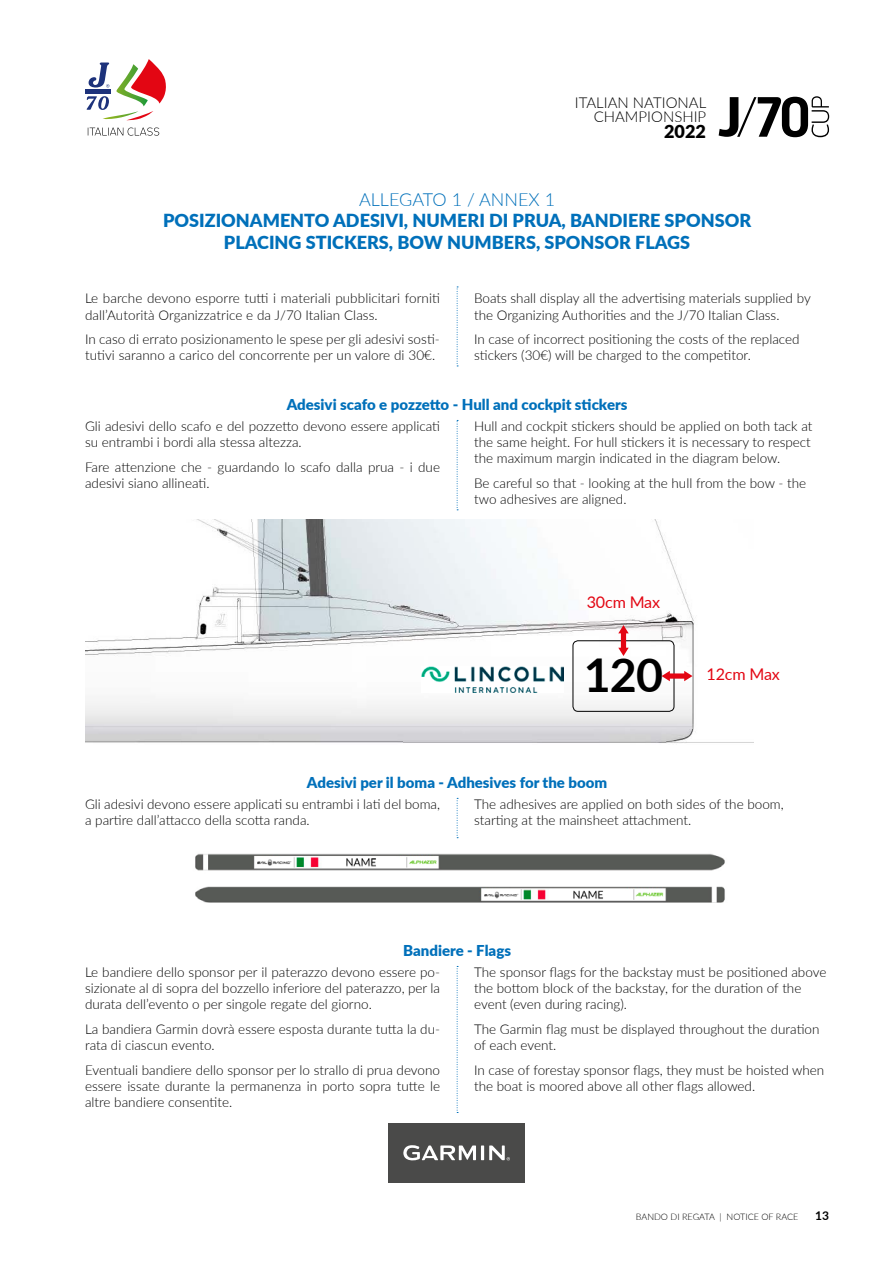
<style>
.page{position:relative;width:893px;height:1263px;background:#fff}
.page>*{position:absolute;margin:0;border:0;box-sizing:border-box;transform-origin:0 0}
.t1{font:700 46.5px "Lato";color:#000}
.t2{font:900 18px "Lato";color:#0070ba}
.t3{font:300 18px "Lato";color:#0070ba}
.t4{font:900 18px "Lato";color:#000}
.t5{font:16.05px "Lato";letter-spacing:-.01em;color:#e30613}
.t6{font:900 15px "Lato";color:#0070ba}
.t7{font:300 15px/13.5px "Lato";color:#000;text-align:right}
.t8{font:300 13.5px/16px "Lato";color:#000}
.t9{font:700 12px "Lato";color:#000}
.t10{font:300 9px "Lato";color:#000}
</style>
<div class="page">
<div style="left:85px;top:89px;width:25px;height:5px;background:#1d327b"></div>
<svg style="left:88px;top:128px;width:71px;height:8px"></svg>
<svg style="left:87px;top:59px;width:79px;height:62px"></svg>
<svg style="left:719px;top:96px;width:110px;height:41px"></svg>
<svg style="left:457px;top:287px;width:1px;height:80px"></svg>
<svg style="left:457px;top:420px;width:1px;height:90px"></svg>
<svg style="left:457px;top:798px;width:1px;height:40px"></svg>
<svg style="left:457px;top:966px;width:1px;height:147px"></svg>
<img style="left:195px;top:853px;width:530px;height:50px">
<img style="left:85px;top:519px;width:668px;height:224px">
<div style="left:573px;top:640px;width:101px;height:71px;border:1px solid #000;border-radius:5px"></div>
<svg style="left:662px;top:671px;width:30px;height:10px"></svg>
<svg style="left:618px;top:625px;width:11px;height:31px"></svg>
<img style="left:421px;top:667px;width:142px;height:26px">
<div style="left:389px;top:1123px;width:136px;height:59px;background:#4a4a49"></div>
<svg style="left:403px;top:1145px;width:107px;height:15px"></svg>
<p class="t7" style="left:575px;top:96px;width:133px">ITALIAN NATIONAL<br>CHAMPIONSHIP</p>
<h2 class="t4" style="left:664px;top:118px;width:43px">2022</h2>
<h2 class="t3" style="left:359px;top:187px;width:24px">Allegato</h2>
<h2 class="t3" style="left:452px;top:187px;width:52px">1 / Anne</h2>
<h2 class="t3" style="left:529px;top:187px;width:28px">x 1</h2>
<h2 class="t2" style="left:163px;top:207px;width:375px">POSIZIONAMENTO ADESIVI, NUMERI DI PRUA</h2>
<h2 class="t2" style="left:562px;top:207px;width:190px">, BANDIERE SPONSOR</h2>
<h2 class="t2" style="left:224px;top:229px;width:44px">PlacingStic</h2>
<h2 class="t2" style="left:344px;top:229px;width:208px">kers, Bow Numbers, Spon</h2>
<h2 class="t2" style="left:595px;top:229px;width:97px">sor F lags</h2>
<p class="t8" style="left:474px;top:290px;width:338px">Boats shall display all the advertising materials supplied by the Organizing Authorities and the J/70 Italian Class.</p>
<p class="t8" style="left:474px;top:331px;width:327px">In case of incorrect positioning the costs of the replaced stickers (30€) will be charged to the competitor.</p>
<p class="t6" style="left:287px;top:393px;width:342px">Adesivi scafo e pozzetto - H ull and cockpit stickers</p>
<p class="t8" style="left:85px;top:418px;width:356px">Gli adesivi dello scafo e del pozzetto devono essere applicati su entrambi i bordi alla stessa altezza.</p>
<p class="t8" style="left:85px;top:458px;width:357px">Fare attenzione che - guardando lo scafo dalla prua - i due adesivi siano allineati.</p>
<p class="t8" style="left:85px;top:290px;width:356px">Le barche devono esporre tutti i materiali pubblicitari forniti dall’Autorità Organizzatrice e da J/70 Italian Class.</p>
<p class="t8" style="left:85px;top:331px;width:356px">In caso di errato posizionamento le spese per gli adesivi sosti&shy;tutivi saranno a carico del concorrente per un valore di 30€.</p>
<p class="t8" style="left:474px;top:418px;width:340px;text-align:justify">Hull and cockpit stickers should be applied on both tack at the same height. For hull stickers it is necessary to respect the maximum margin indicated in the diagram below.</p>
<p class="t8" style="left:474px;top:474px;width:334px">Be careful so that - looking at the hull from the bow - the two adhesives are aligned.</p>
<p class="t5" style="left:587px;top:590px;width:75px">30cm Max</p>
<h1 class="t1" style="left:584px;top:640px;width:81px">120</h1>
<p class="t5" style="left:706px;top:662px;width:75px">12cm Max</p>
<p class="t6" style="left:307px;top:771px;width:302px">Adesivi per il boma - Adhesives for the boom</p>
<p class="t8" style="left:85px;top:795px;width:356px">Gli adesivi devono essere applicati su entrambi i lati del boma, a partire dall’attacco della scotta randa.</p>
<p class="t8" style="left:474px;top:795px;width:311px">The adhesives are applied on both sides of the boom, starting at the mainsheet attachment.</p>
<p class="t6" style="left:403px;top:939px;width:109px">Bandiere - Flags</p>
<p class="t8" style="left:85px;top:963px;width:357px;text-align:justify">Le bandiere dello sponsor per il paterazzo devono essere po&shy;sizionate al di sopra del bozzello inferiore del paterazzo, per la durata dell’evento o per singole regate del giorno.</p>
<p class="t8" style="left:85px;top:1020px;width:357px">La bandiera Garmin dovrà essere esposta durante tutta la du&shy;rata di ciascun evento.</p>
<p class="t8" style="left:85px;top:1061px;width:357px;text-align:justify">Eventuali bandiere dello sponsor per lo strallo di prua devono essere issate durante la permanenza in porto sopra tutte le altre bandiere consentite.</p>
<p class="t8" style="left:474px;top:963px;width:354px">The sponsor flags for the backstay must be positioned above the bottom block of the backstay, for the duration of the event (even during racing).</p>
<p class="t8" style="left:474px;top:1020px;width:347px">The Garmin flag must be displayed throughout the duration of each event.</p>
<p class="t8" style="left:474px;top:1061px;width:352px">In case of forestay sponsor flags, they must be hoisted when the boat is moored above all other flags allowed.</p>
<p class="t10" style="left:636px;top:1211px;width:70px">BANDO DI REGATA</p>
<p class="t10" style="left:720px;top:1211px;width:20px">| NOTICE</p>
<p class="t10" style="left:761px;top:1211px;width:21px">OF RACE</p>
<p class="t9" style="left:815px;top:1207px;width:15px">13</p>
</div>
